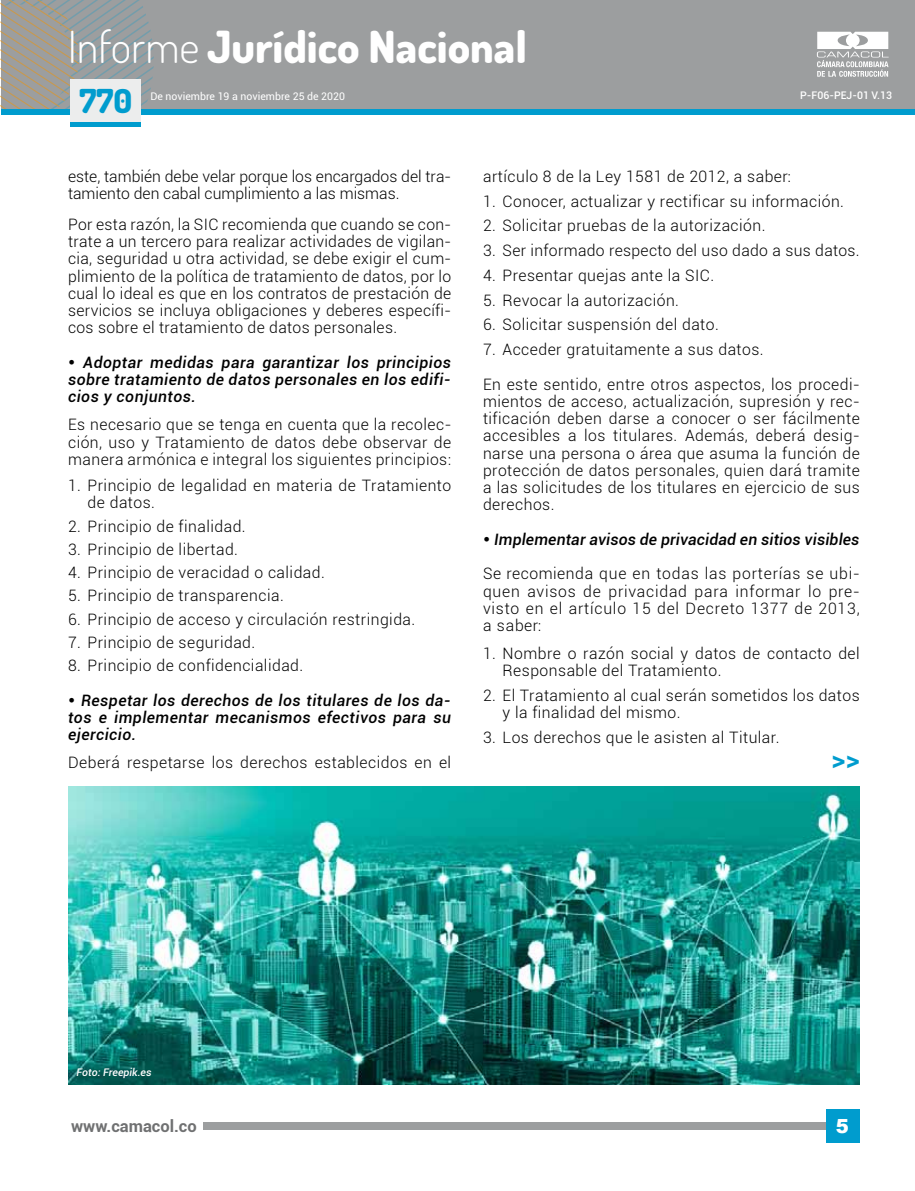
<style>
.page{position:relative;width:915px;height:1191px;background:#fff}
.page>*{position:absolute;margin:0;border:0;box-sizing:border-box;transform-origin:0 0}
.t1{font:800 44.25px "Dosis";color:#fff}
.t2{font:800 33px "Dosis";color:#009cce}
.t3{font:700 27px "Roboto";color:#009cce}
.t4{font:900 19.5px "Roboto";color:#fff}
.t5{font:900 19.5px "Arial";color:#fff}
.t6{font:700 16.5px "Roboto";color:#707172}
.t7{font:300 15.75px/17.2px "Roboto";letter-spacing:.03em;color:#000;text-align:justify}
.t8{font:italic 500 15.75px/17.2px "Roboto";letter-spacing:.03em;color:#000;text-align:justify}
.t9{font:300 15.75px/17.2px "Roboto";color:#000}
.t10{font:italic 500 15.75px/34.5px "Roboto";letter-spacing:.01em;color:#000}
.t11{font:10.5px "Roboto";color:#fff}
.t12{font:500 10.5px "Roboto";color:#fff}
.t13{font:italic 500 10.5px "Roboto";color:#fff}
.s1{font-weight:300}
.s2{font-weight:300;font-style:normal}
</style>
<div class="page">
<div style="left:203px;top:1122px;width:655px;height:7px;background:#9c9e9f"></div>
<div style="left:825px;top:1109px;width:33px;height:34px;background:#009cce"></div>
<div style="left:1px;top:0;width:913px;height:108px;background:#9c9e9f"></div>
<div style="left:1px;top:109px;width:913px;height:5px;background:#009cce"></div>
<svg style="left:1px;top:0;width:158px;height:109px"></svg>
<svg style="left:817px;top:32px;width:71px;height:45px"></svg>
<div style="left:70px;top:122px;width:70px;height:5px;background:#009cce"></div>
<div style="left:70px;top:79px;width:70px;height:43px;background:#eceded"></div>
<img style="left:68px;top:787px;width:791px;height:297px">
<h1 class="t1" style="left:68px;top:18px;width:460px"><span class="s1">Informe</span> Jurídico Nacional</h1>
<h2 class="t2" style="left:79px;top:80px;width:54px">770</h2>
<p class="t11" style="left:150px;top:89px;width:196px">De noviembre 19 a noviembre 25 de 2020</p>
<p class="t12" style="left:800px;top:87px;width:93px">P-F06-PEJ-01 V.13</p>
<p class="t9" style="left:68px;top:167px;width:384px">este, también debe velar porque los encargados del tra&shy;tamiento den cabal cumplimiento a las mismas.</p>
<p class="t7" style="left:68px;top:215px;width:384px">Por esta razón, la SIC recomienda que cuando se con&shy;trate a un tercero para realizar actividades de vigilan&shy;cia, seguridad u otra actividad, se debe exigir el cum&shy;plimiento de la política de tratamiento de datos, por lo cual lo ideal es que en los contratos de prestación de servicios se incluya obligaciones y deberes específi&shy;cos sobre el tratamiento de datos personales.</p>
<p class="t8" style="left:68px;top:353px;width:384px">• Adoptar medidas para garantizar los principios sobre tratamiento de datos personales en los edifi&shy;cios y conjuntos.</p>
<p class="t7" style="left:68px;top:415px;width:384px">Es necesario que se tenga en cuenta que la recolec&shy;ción, uso y Tratamiento de datos debe observar de manera armónica e integral los siguientes principios:</p>
<p class="t7" style="left:88px;top:476px;width:365px;text-indent:-19px">1. Principio de legalidad en materia de Tratamiento de datos.</p>
<p class="t7" style="left:68px;top:517px;width:179px">2. Principio de finalidad.</p>
<p class="t7" style="left:68px;top:540px;width:171px">3. Principio de libertad.</p>
<p class="t7" style="left:68px;top:563px;width:258px">4. Principio de veracidad o calidad.</p>
<p class="t7" style="left:68px;top:586px;width:217px">5. Principio de transparencia.</p>
<p class="t7" style="left:68px;top:610px;width:348px">6. Principio de acceso y circulación restringida.</p>
<p class="t7" style="left:68px;top:633px;width:189px">7. Principio de seguridad.</p>
<p class="t7" style="left:68px;top:656px;width:237px">8. Principio de confidencialidad.</p>
<p class="t8" style="left:68px;top:690px;width:384px">• Respetar los derechos de los titulares de los da&shy;tos e implementar mecanismos efectivos para su ejercicio.</p>
<p class="t7" style="left:68px;top:753px;width:384px">Deberá respetarse los derechos establecidos en el</p>
<p class="t7" style="left:483px;top:167px;width:309px">artículo 8 de la Ley 1581 de 2012, a saber:</p>
<p class="t7" style="left:483px;top:192px;width:362px">1. Conocer, actualizar y rectificar su información.</p>
<p class="t7" style="left:483px;top:217px;width:284px">2. Solicitar pruebas de la autorización.</p>
<p class="t7" style="left:483px;top:241px;width:378px">3. Ser informado respecto del uso dado a sus datos.</p>
<p class="t7" style="left:483px;top:266px;width:232px">4. Presentar quejas ante la SIC.</p>
<p class="t7" style="left:483px;top:291px;width:197px">5. Revocar la autorización.</p>
<p class="t7" style="left:483px;top:316px;width:237px">6. Solicitar suspensión del dato.</p>
<p class="t7" style="left:483px;top:332px;width:378px;line-height:34.5px">7. Acceder gratuitamente a sus datos.<br>En este sentido, entre otros aspectos, los procedi-</p>
<p class="t7" style="left:483px;top:392px;width:378px">mientos de acceso, actualización, supresión y rec&shy;tificación deben darse a conocer o ser fácilmente accesibles a los titulares. Además, deberá desig&shy;narse una persona o área que asuma la función de protección de datos personales, quien dará tramite a las solicitudes de los titulares en ejercicio de sus derechos.</p>
<p class="t10" style="left:483px;top:521px;width:378px">• Implementar avisos de privacidad en sitios visibles<br><span class="s2">Se recomienda que en todas las porterías se ubi-</span></p>
<p class="t7" style="left:483px;top:582px;width:378px">quen avisos de privacidad para informar lo pre&shy;visto en el artículo 15 del Decreto 1377 de 2013, a saber:</p>
<p class="t7" style="left:502px;top:644px;width:358px;text-indent:-19px">1. Nombre o razón social y datos de contacto del<br>Responsable del Tratamiento.</p>
<p class="t7" style="left:502px;top:686px;width:358px;text-indent:-19px">2. El Tratamiento al cual serán sometidos los datos y la finalidad del mismo.</p>
<p class="t7" style="left:483px;top:728px;width:298px">3. Los derechos que le asisten al Titular.</p>
<h3 class="t3" style="left:831px;top:740px;width:30px">&gt;&gt;</h3>
<p class="t13" style="left:77px;top:1064px;width:76px">Foto: Freepik.es</p>
<p class="t5" style="left:835px;top:1111px;width:15px">5</p>
<p class="t6" style="left:71px;top:1114px;width:127px">www.camacol.co</p>
<p class="t4" style="left:836px;top:1114px;width:13px">1</p>
</div>
